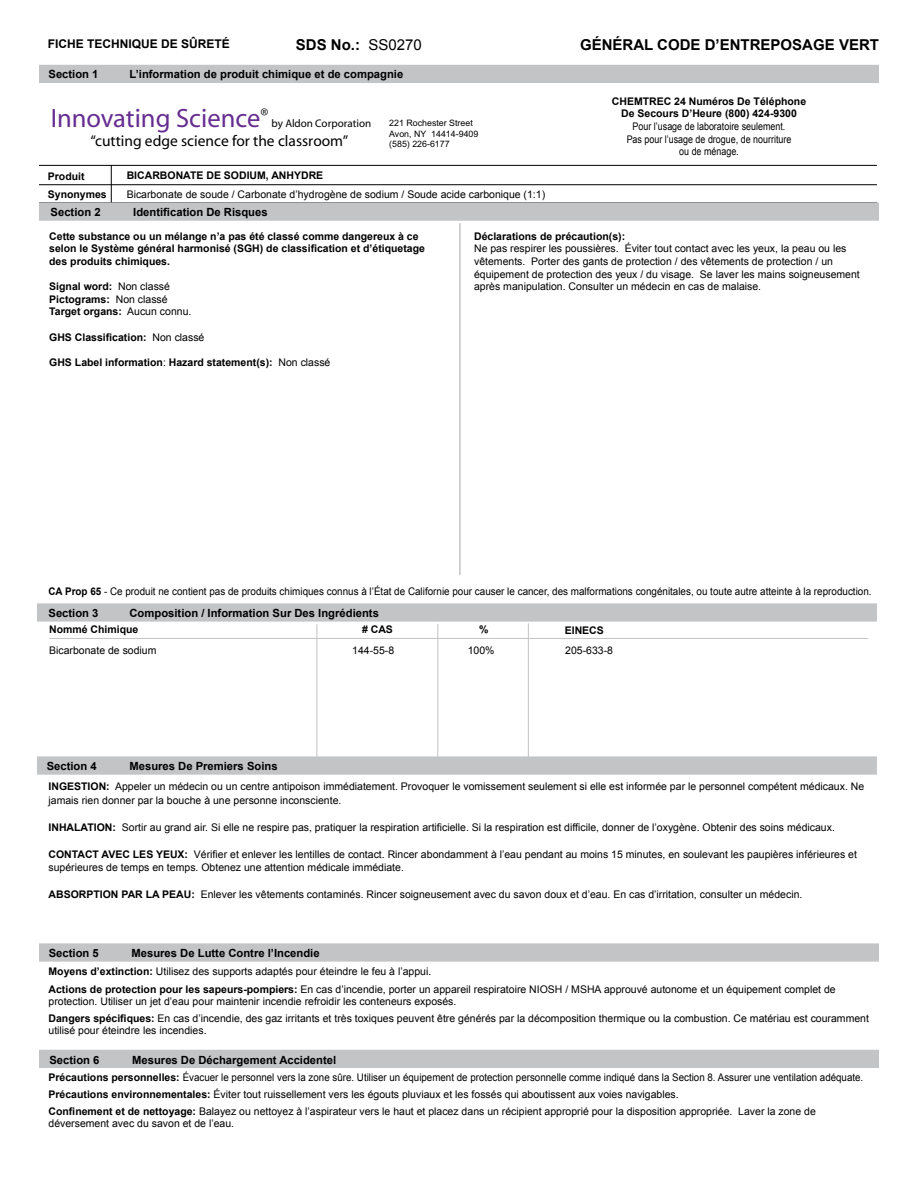
<style>
.page{position:relative;width:918px;height:1188px;background:#fff}
.page>*{position:absolute;margin:0;border:0;box-sizing:border-box;transform-origin:0 0}
.t1{font:26.55px "Myriad";color:#662d91}
.t2{font:15.45px "Myriad";color:#000}
.t3{font:700 15px "Arial";color:#000}
.t4{font:700 12px "Arial";color:#000}
.t5{font:700 11.25px "Arial";color:#000}
.t6{font:11.1px "Myriad";color:#000}
.t7{font:10.5px/12.6px "Arial";color:#000}
.t8{font:700 10.5px/12.6px "Arial";color:#000}
.t9{font:10.5px/16.8px "Arial";color:#000;scale:.93 1}
.t10{font:10.5px "Arial";color:#000;scale:.94 1}
.t11{font:10.5px/12.6px "Arial";color:#000;text-align:center;scale:.85 1}
.t12{font:8.85px/10.6px "Arial";color:#000}
.s1{font-weight:400}
.s2{font-weight:700}
</style>
<div class="page">
<hr style="left:111px;top:165px;width:1px;height:39px;background:#000">
<div style="left:39px;top:65px;width:840px;height:18px;background:#c2c4c6"></div>
<div style="left:37px;top:756px;width:840px;height:19px;background:#c2c4c6;border:2px solid #c2c4c6"></div>
<div style="left:39px;top:943px;width:840px;height:19px;background:#c2c4c6;border:2px solid #c2c4c6"></div>
<hr style="left:39px;top:184px;width:838px;height:1px;background:#000">
<div style="left:39px;top:1050px;width:840px;height:18px;background:#c2c4c6"></div>
<div style="left:37px;top:603px;width:840px;height:19px;background:#c2c4c6;border:2px solid #c2c4c6"></div>
<div style="left:39px;top:202px;width:840px;height:19px;background:#c2c4c6;border:2px solid #c2c4c6"></div>
<hr style="left:39px;top:165px;width:838px;height:1px;background:#000">
<hr style="left:437px;top:624px;width:1px;height:135px;background:#c2c4c6">
<hr style="left:49px;top:638px;width:819px;height:1px;background:#c2c4c6">
<hr style="left:316px;top:624px;width:1px;height:135px;background:#c2c4c6">
<hr style="left:528px;top:623px;width:1px;height:135px;background:#c2c4c6">
<hr style="left:459px;top:223px;width:2px;height:352px;background:#c2c4c6">
<h3 class="t3" style="left:296px;top:35px;width:127px">SDS No.: <span class="s1">SS0270</span></h3>
<h3 class="t3" style="left:580px;top:35px;width:300px">GÉNÉRAL CODE D’ENTREPOSAGE VERT</h3>
<p class="t4" style="left:48px;top:36px;width:184px">FICHE TECHNIQUE DE SÛRETÉ</p>
<p class="t5" style="left:49px;top:67px;width:52px">Section 1</p>
<p class="t5" style="left:130px;top:67px;width:275px">L’information de produit chimique et de compagnie</p>
<h1 class="t1" style="left:51px;top:105px;width:219px">Innovating Science<sup>®</sup></h1>
<p class="t6" style="left:272px;top:118px;width:101px">by Aldon Corporation</p>
<h2 class="t2" style="left:91px;top:133px;width:259px">“cutting edge science for the classroom”</h2>
<p class="t12" style="left:389px;top:118px;width:91px">221 Rochester Street<br>Avon, NY 14414-9409 (585) 226-6177</p>
<p class="t8" style="left:48px;top:170px;width:38px">Produit</p>
<p class="t8" style="left:48px;top:188px;width:60px">Synonymes</p>
<p class="t8" style="left:127px;top:169px;width:198px">BICARBONATE DE SODIUM, ANHYDRE</p>
<p class="t7" style="left:127px;top:188px;width:420px">Bicarbonate de soude / Carbonate d’hydrogène de sodium / Soude acide carbonique (1:1)</p>
<p class="t5" style="left:51px;top:204px;width:52px">Section 2</p>
<p class="t5" style="left:133px;top:204px;width:136px">Identification De Risques</p>
<p class="t8" style="left:612px;top:95px;width:196px;text-align:center">CHEMTREC 24 Numéros De Téléphone<br>De Secours D’Heure (800) 424-9300</p>
<p class="t11" style="left:627px;top:120px;width:195px">Pour l’usage de laboratoire seulement.<br>Pas pour l’usage de drogue, de nourriture ou de ménage.</p>
<p class="t8" style="left:49px;top:230px;width:377px">Cette substance ou un mélange n’a pas été classé comme dangereux à ce selon le Système général harmonisé (SGH) de classification et d’étiquetage des produits chimiques.</p>
<p class="t8" style="left:49px;top:281px;width:144px">Signal word: <span class="s1">Non classé<br></span>Pictograms: <span class="s1">Non classé<br></span>Target organs: <span class="s1">Aucun connu.</span></p>
<p class="t8" style="left:49px;top:331px;width:157px">GHS Classification: <span class="s1">Non classé</span></p>
<p class="t8" style="left:49px;top:356px;width:283px">GHS Label information<span class="s1">:</span> Hazard statement(s): <span class="s1">Non classé</span></p>
<p class="t8" style="left:474px;top:230px;width:153px">Déclarations de précaution(s):</p>
<p class="t7" style="left:474px;top:243px;width:387px">Ne pas respirer les poussières. Éviter tout contact avec les yeux, la peau ou les vêtements. Porter des gants de protection / des vêtements de protection / un équipement de protection des yeux / du visage. Se laver les mains soigneusement après manipulation. Consulter un médecin en cas de malaise.</p>
<p class="t10" style="left:49px;top:585px;width:877px"><span class="s2">CA Prop 65</span> - Ce produit ne contient pas de produits chimiques connus à l’État de Californie pour causer le cancer, des malformations congénitales, ou toute autre atteinte à la reproduction.</p>
<p class="t5" style="left:49px;top:605px;width:52px">Section 3</p>
<p class="t5" style="left:130px;top:605px;width:251px">Composition / Information Sur Des Ingrédients</p>
<p class="t8" style="left:49px;top:623px;width:91px">Nommé Chimique</p>
<p class="t8" style="left:362px;top:623px;width:32px"># CAS</p>
<p class="t8" style="left:479px;top:623px;width:11px">%</p>
<p class="t8" style="left:565px;top:624px;width:41px">EINECS</p>
<p class="t7" style="left:49px;top:644px;width:109px">Bicarbonate de sodium</p>
<p class="t7" style="left:352px;top:644px;width:44px">144-55-8</p>
<p class="t7" style="left:468px;top:644px;width:28px">100%</p>
<p class="t7" style="left:565px;top:644px;width:49px">205-633-8</p>
<p class="t5" style="left:47px;top:759px;width:52px">Section 4</p>
<p class="t5" style="left:129px;top:759px;width:150px">Mesures De Premiers Soins</p>
<p class="t7" style="left:49px;top:780px;width:817px;line-height:13.5px"><span class="s2">INGESTION:</span> Appeler un médecin ou un centre antipoison immédiatement. Provoquer le vomissement seulement si elle est informée par le personnel compétent médicaux. Ne jamais rien donner par la bouche à une personne inconsciente.</p>
<p class="t7" style="left:49px;top:821px;width:788px"><span class="s2">INHALATION:</span> Sortir au grand air. Si elle ne respire pas, pratiquer la respiration artificielle. Si la respiration est difficile, donner de l’oxygène. Obtenir des soins médicaux.</p>
<p class="t7" style="left:49px;top:847px;width:810px;line-height:13.5px"><span class="s2">CONTACT AVEC LES YEUX:</span> Vérifier et enlever les lentilles de contact. Rincer abondamment à l’eau pendant au moins 15 minutes, en soulevant les paupières inférieures et supérieures de temps en temps. Obtenez une attention médicale immédiate.</p>
<p class="t7" style="left:49px;top:888px;width:755px"><span class="s2">ABSORPTION PAR LA PEAU:</span> Enlever les vêtements contaminés. Rincer soigneusement avec du savon doux et d’eau. En cas d’irritation, consulter un médecin.</p>
<p class="t5" style="left:49px;top:946px;width:52px">Section 5</p>
<p class="t5" style="left:132px;top:946px;width:190px">Mesures De Lutte Contre l’Incendie</p>
<p class="t7" style="left:49px;top:963px;width:789px;line-height:18px"><span class="s2">Moyens d’extinction:</span> Utilisez des supports adaptés pour éteindre le feu à l’appui.<br><span class="s2">Actions de protection pour les sapeurs-pompiers:</span> En cas d’incendie, porter un appareil respiratoire NIOSH / MSHA approuvé autonome et un équipement complet de</p>
<p class="t7" style="left:49px;top:993px;width:822px;line-height:16.5px">protection. Utiliser un jet d’eau pour maintenir incendie refroidir les conteneurs exposés.<br><span class="s2">Dangers spécifiques:</span> En cas d’incendie, des gaz irritants et très toxiques peuvent être générés par la décomposition thermique ou la combustion. Ce matériau est couramment</p>
<p class="t7" style="left:49px;top:1024px;width:160px">utilisé pour éteindre les incendies.</p>
<p class="t5" style="left:49px;top:1052px;width:52px">Section 6</p>
<p class="t5" style="left:132px;top:1052px;width:206px">Mesures De Déchargement Accidentel</p>
<p class="t9" style="left:49px;top:1069px;width:878px"><span class="s2">Précautions personnelles:</span> Évacuer le personnel vers la zone sûre. Utiliser un équipement de protection personnelle comme indiqué dans la Section 8. Assurer une ventilation adéquate.<br><span class="s2">Précautions environnementales:</span> Éviter tout ruissellement vers les égouts pluviaux et les fossés qui aboutissent aux voies navigables.<br><span class="s2">Confinement et de nettoyage:</span> Balayez ou nettoyez à l’aspirateur vers le haut et placez dans un récipient approprié pour la disposition appropriée. Laver la zone de</p>
<p class="t7" style="left:49px;top:1117px;width:187px">déversement avec du savon et de l’eau.</p>
</div>
